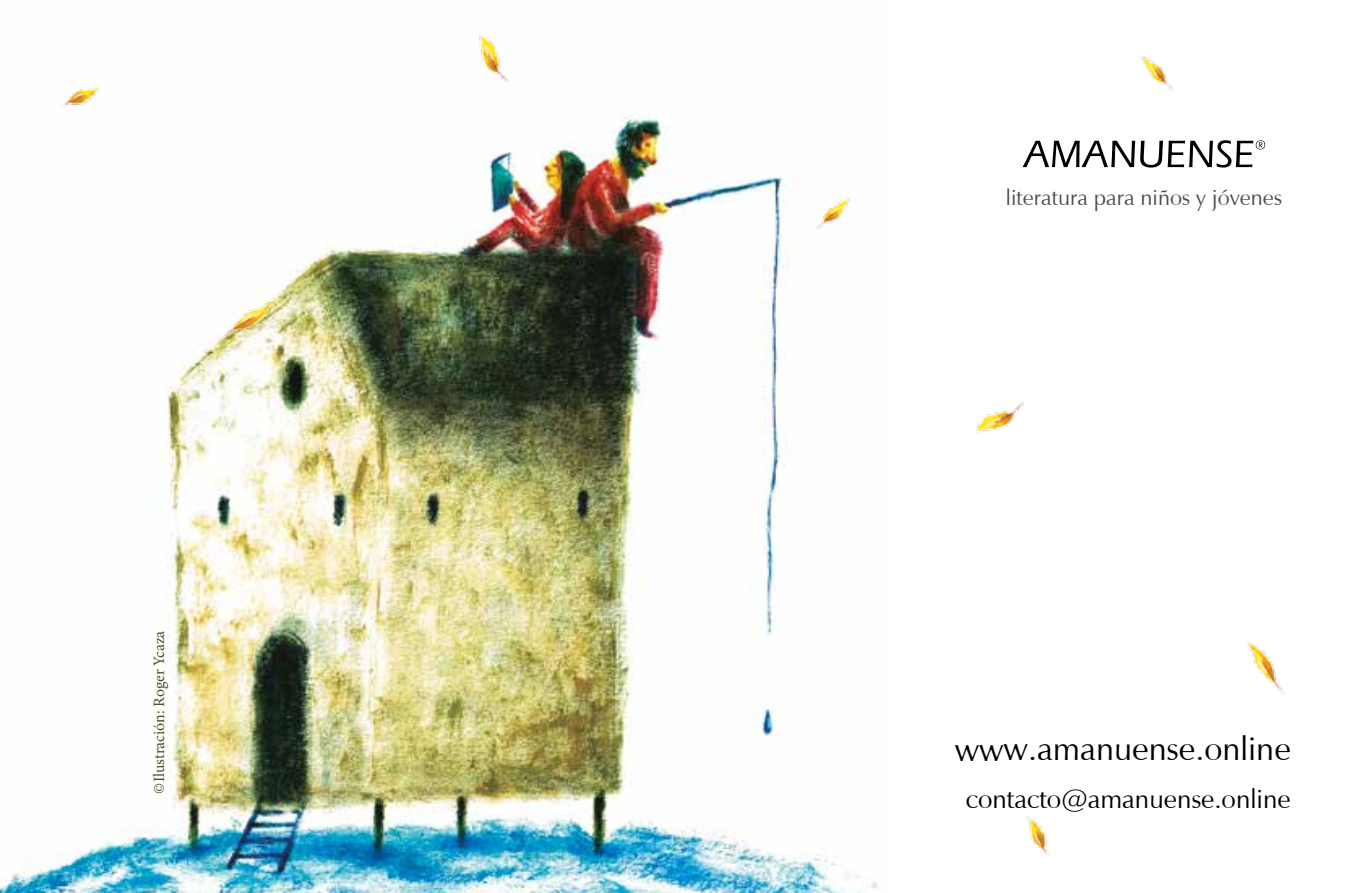
<style>
.page{position:relative;width:1372px;height:893px;background:#fff}
.page>*{position:absolute;margin:0;border:0;box-sizing:border-box;transform-origin:0 0}
.t1{font:33.75px "Vera Humana 95";color:#000}
.t2{font:27px "Vera Humana 95";color:#000}
.t3{font:22.5px "Vera Humana 95";color:#4d4d4c}
.t4{font:15.75px "Minion Pro";color:#4a4f28}
</style>
<div class="page">
<img style="left:0;top:389px;width:878px;height:504px">
<img style="left:62px;top:34px;width:788px;height:355px">
<img style="left:976px;top:56px;width:309px;height:800px">
<svg style="left:1022px;top:140px;width:242px;height:28px"></svg>
<p class="t4" style="left:149px;top:793px;width:164px;rotate:-90deg">©Ilustración: Roger Ycaza</p>
<p class="t3" style="left:1005px;top:184px;width:277px">literatura para niños y jóvenes</p>
<h1 class="t1" style="left:954px;top:729px;width:338px">www.amanuense.online</h1>
<p class="t2" style="left:965px;top:782px;width:326px">contacto@amanuense.online</p>
</div>
